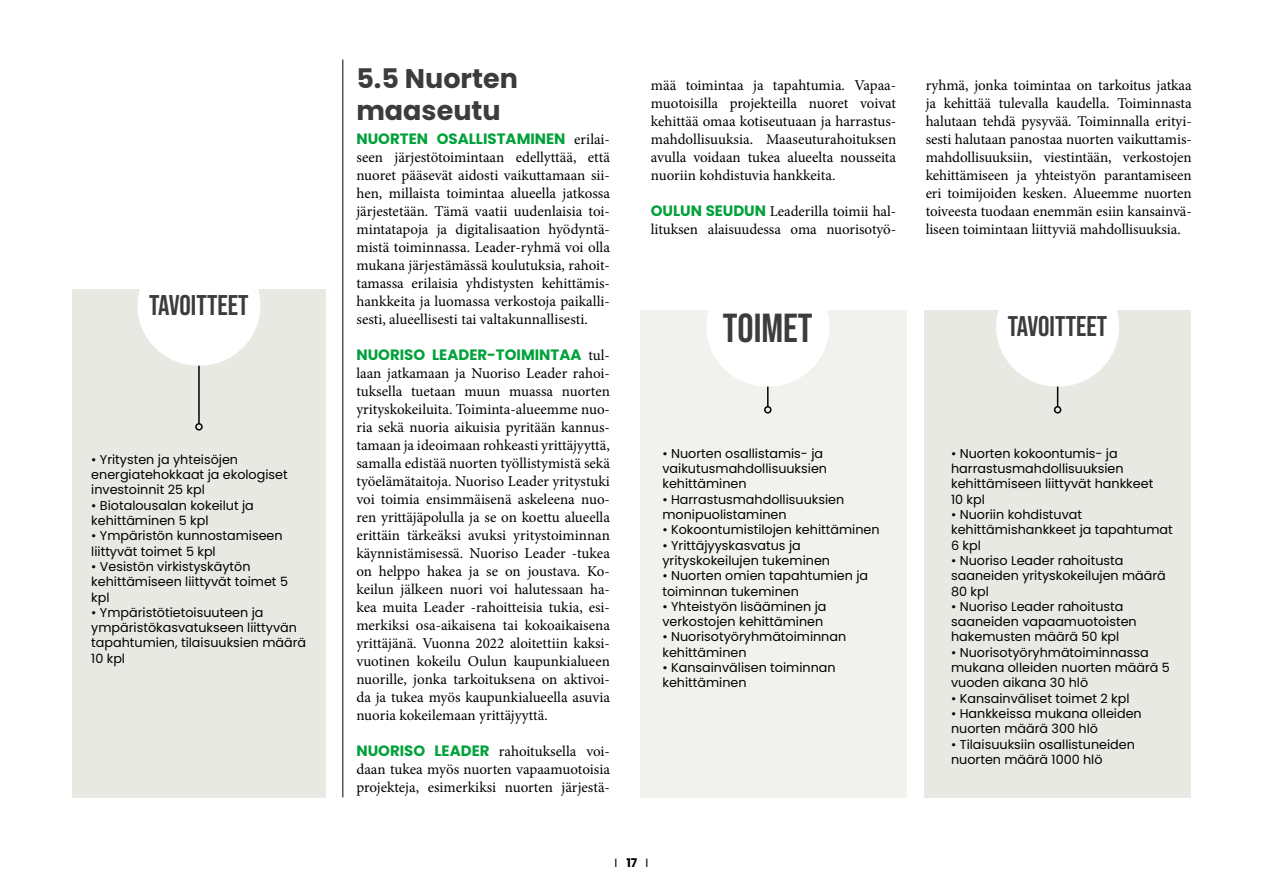
<style>
.page{position:relative;width:1263px;height:893px;background:#fff}
.page>*{position:absolute;margin:0;border:0;box-sizing:border-box;transform-origin:0 0}
.t1{font:40.5px "Bebas Neue";color:#3c3c3b}
.t2{font:28.5px "Bebas Neue";color:#3c3c3b}
.H2_otsikko{font:700 27px/32.4px "Poppins";color:#3c3c3b}
.Leipis_alku{font:15px/18px "Minion Pro";letter-spacing:-.005em;color:#000;text-align:justify}
.taulukko_leipis{font:12.75px/15.3px "Poppins";color:#000}
.t3{font:12px "Poppins";color:#000}
.s1{font-family:"Poppins";font-weight:700;color:#00a13a}
.s2{font-weight:700}
</style>
<div class="page">
<div style="left:924px;top:310px;width:267px;height:487px;background:#e8e9e3"></div>
<hr style="left:1057px;top:337px;width:1px;height:70px;background:#000">
<div style="left:1054px;top:406px;width:7px;height:8px;border:2px solid #000;border-radius:50%"></div>
<div style="left:996px;top:266px;width:123px;height:121px;background:#fff;border-radius:50%"></div>
<div style="left:72px;top:289px;width:254px;height:508px;background:#e8e9e3"></div>
<hr style="left:198px;top:328px;width:2px;height:96px;background:#000">
<div style="left:195px;top:423px;width:8px;height:8px;border:2px solid #000;border-radius:50%"></div>
<div style="left:137px;top:246px;width:123px;height:120px;background:#fff;border-radius:50%"></div>
<hr style="left:343px;top:60px;width:1px;height:737px;background:#000">
<div style="left:640px;top:310px;width:266px;height:487px;background:#f1f2ee"></div>
<hr style="left:767px;top:337px;width:1px;height:70px;background:#000">
<div style="left:764px;top:406px;width:7px;height:8px;border:2px solid #000;border-radius:50%"></div>
<div style="left:706px;top:266px;width:123px;height:121px;background:#fff;border-radius:50%"></div>
<p class="t2" style="left:149px;top:289px;width:101px">TAVOITTEET</p>
<p class="taulukko_leipis" style="left:91px;top:452px;width:198px">• Yritysten ja yhteisöjen energiatehokkaat ja ekologiset investoinnit 25 kpl</p>
<p class="taulukko_leipis" style="left:91px;top:498px;width:164px">• Biotalousalan kokeilut ja kehittäminen 5 kpl</p>
<p class="taulukko_leipis" style="left:91px;top:528px;width:193px">• Ympäristön kunnostamiseen liittyvät toimet 5 kpl</p>
<p class="taulukko_leipis" style="left:91px;top:559px;width:198px">• Vesistön virkistyskäytön kehittämiseen liittyvät toimet 5 kpl</p>
<p class="taulukko_leipis" style="left:91px;top:605px;width:216px">• Ympäristötietoisuuteen ja ympäristökasvatukseen liittyvän tapahtumien, tilaisuuksien määrä<br>10 kpl</p>
<h2 class="H2_otsikko" style="left:356px;top:62px;width:163px">5.5 Nuorten maaseutu</h2>
<p class="Leipis_alku" style="left:356px;top:130px;width:255px"><span class="s1">NUORTEN OSALLISTAMINEN</span> erilai&shy;seen järjestötoimintaan edellyttää, että nuoret pääsevät aidosti vaikuttamaan sii&shy;hen, millaista toimintaa alueella jatkossa järjestetään. Tämä vaatii uudenlaisia toi&shy;mintatapoja ja digitalisaation hyödyntä&shy;mistä toiminnassa. Leader-ryhmä voi olla mukana järjestämässä koulutuksia, rahoit&shy;tamassa erilaisia yhdistysten kehittämis&shy;hankkeita ja luomassa verkostoja paikalli&shy;sesti, alueellisesti tai valtakunnallisesti.</p>
<p class="Leipis_alku" style="left:356px;top:346px;width:255px"><span class="s1">NUORISO LEADER-TOIMINTAA</span> tul&shy;laan jatkamaan ja Nuoriso Leader rahoi&shy;tuksella tuetaan muun muassa nuorten yrityskokeiluita. Toiminta-alueemme nuo&shy;ria sekä nuoria aikuisia pyritään kannus&shy;tamaan ja ideoimaan rohkeasti yrittäjyyttä, samalla edistää nuorten työllistymistä sekä työelämätaitoja. Nuoriso Leader yritystuki voi toimia ensimmäisenä askeleena nuo&shy;ren yrittäjäpolulla ja se on koettu alueella erittäin tärkeäksi avuksi yritystoiminnan käynnistämisessä. Nuoriso Leader -tukea on helppo hakea ja se on joustava. Ko&shy;keilun jälkeen nuori voi halutessaan ha&shy;kea muita Leader -rahoitteisia tukia, esi&shy;merkiksi osa-aikaisena tai kokoaikaisena yrittäjänä. Vuonna 2022 aloitettiin kaksi&shy;vuotinen kokeilu Oulun kaupunkialueen nuorille, jonka tarkoituksena on aktivoi&shy;da ja tukea myös kaupunkialueella asuvia nuoria kokeilemaan yrittäjyyttä.</p>
<p class="Leipis_alku" style="left:356px;top:742px;width:255px"><span class="s1">NUORISO LEADER</span> rahoituksella voi&shy;daan tukea myös nuorten vapaamuotoisia projekteja, esimerkiksi nuorten järjestä-</p>
<p class="Leipis_alku" style="left:651px;top:76px;width:247px">mää toimintaa ja tapahtumia. Vapaa&shy;muotoisilla projekteilla nuoret voivat kehittää omaa kotiseutuaan ja harrastus&shy;mahdollisuuksia. Maaseuturahoituksen avulla voidaan tukea alueelta nousseita nuoriin kohdistuvia hankkeita.</p>
<p class="Leipis_alku" style="left:651px;top:202px;width:247px"><span class="s1">OULUN SEUDUN</span> Leaderilla toimii hal&shy;lituksen alaisuudessa oma nuorisotyö-</p>
<p class="t1" style="left:723px;top:305px;width:91px">TOIMET</p>
<p class="taulukko_leipis" style="left:662px;top:446px;width:166px">• Nuorten osallistamis- ja vaikutusmahdollisuuksien kehittäminen</p>
<p class="taulukko_leipis" style="left:662px;top:492px;width:183px">• Harrastusmahdollisuuksien monipuolistaminen</p>
<p class="taulukko_leipis" style="left:662px;top:522px;width:219px">• Kokoontumistilojen kehittäminen</p>
<p class="taulukko_leipis" style="left:662px;top:538px;width:169px">• Yrittäjyyskasvatus ja yrityskokeilujen tukeminen</p>
<p class="taulukko_leipis" style="left:662px;top:568px;width:207px">• Nuorten omien tapahtumien ja toiminnan tukeminen</p>
<p class="taulukko_leipis" style="left:662px;top:599px;width:165px">• Yhteistyön lisääminen ja verkostojen kehittäminen</p>
<p class="taulukko_leipis" style="left:662px;top:629px;width:185px">• Nuorisotyöryhmätoiminnan kehittäminen</p>
<p class="taulukko_leipis" style="left:662px;top:660px;width:175px">• Kansainvälisen toiminnan kehittäminen</p>
<p class="t3" style="left:614px;top:856px;width:36px">I <span class="s2">17</span> I</p>
<p class="Leipis_alku" style="left:926px;top:76px;width:268px">ryhmä, jonka toimintaa on tarkoitus jatkaa ja kehittää tulevalla kaudella. Toiminnasta halutaan tehdä pysyvää. Toiminnalla erityi&shy;sesti halutaan panostaa nuorten vaikuttamis&shy;mahdollisuuksiin, viestintään, verkostojen kehittämiseen ja yhteistyön parantamiseen eri toimijoiden kesken. Alueemme nuorten toiveesta tuodaan enemmän esiin kansainvä&shy;liseen toimintaan liittyviä mahdollisuuksia.</p>
<p class="t2" style="left:1008px;top:310px;width:101px">TAVOITTEET</p>
<p class="taulukko_leipis" style="left:951px;top:446px;width:204px">• Nuorten kokoontumis- ja harrastusmahdollisuuksien kehittämiseen liittyvät hankkeet<br>10 kpl</p>
<p class="taulukko_leipis" style="left:951px;top:507px;width:223px">• Nuoriin kohdistuvat kehittämishankkeet ja tapahtumat<br>6 kpl</p>
<p class="taulukko_leipis" style="left:951px;top:553px;width:216px">• Nuoriso Leader rahoitusta saaneiden yrityskokeilujen määrä<br>80 kpl</p>
<p class="taulukko_leipis" style="left:951px;top:599px;width:187px">• Nuoriso Leader rahoitusta saaneiden vapaamuotoisten hakemusten määrä 50 kpl</p>
<p class="taulukko_leipis" style="left:951px;top:645px;width:220px">• Nuorisotyöryhmätoiminnassa mukana olleiden nuorten määrä 5 vuoden aikana 30 hlö</p>
<p class="taulukko_leipis" style="left:951px;top:691px;width:180px">• Kansainväliset toimet 2 kpl</p>
<p class="taulukko_leipis" style="left:951px;top:706px;width:192px">• Hankkeissa mukana olleiden nuorten määrä 300 hlö</p>
<p class="taulukko_leipis" style="left:951px;top:736px;width:185px">• Tilaisuuksiin osallistuneiden nuorten määrä 1000 hlö</p>
</div>
